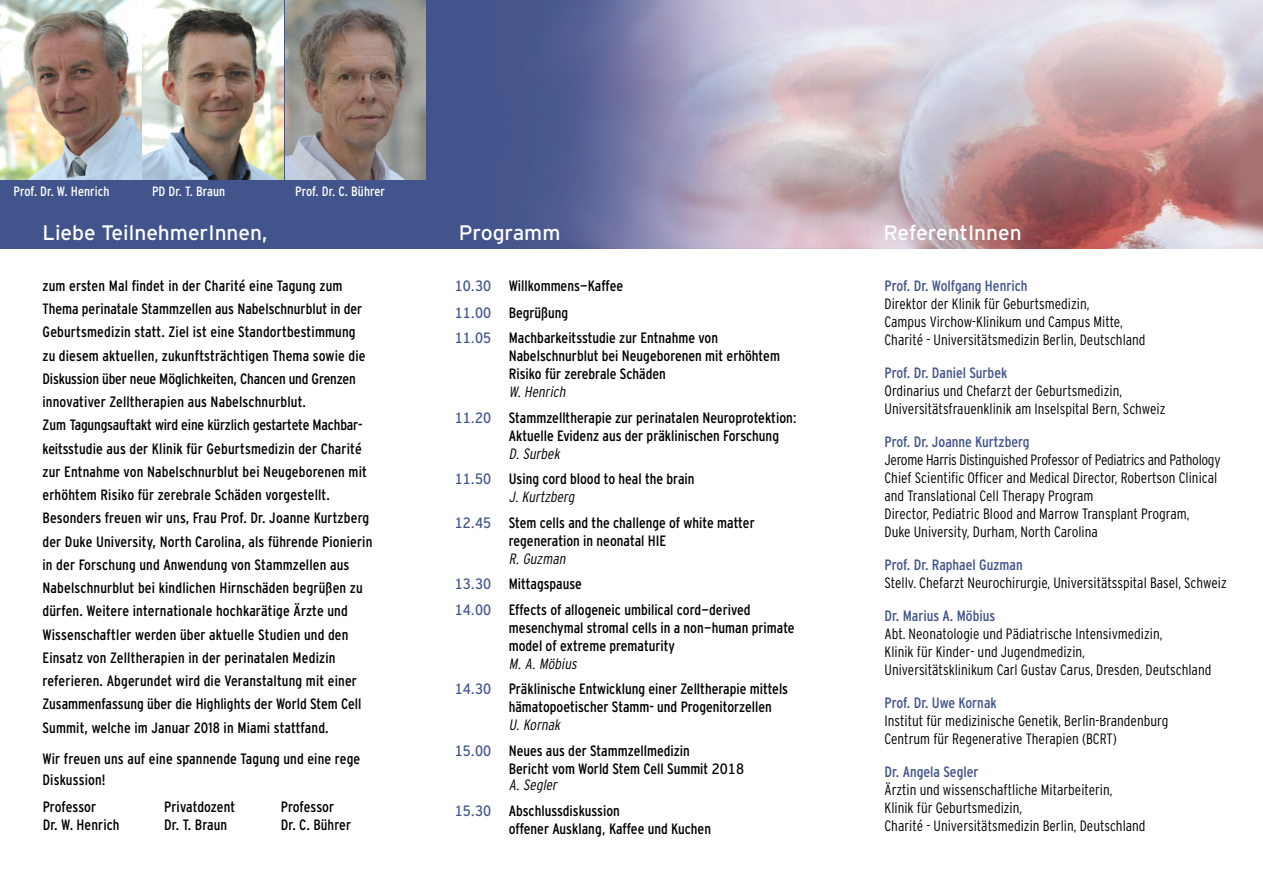
<style>
.page{position:relative;width:1263px;height:893px;background:#fff}
.page>*{position:absolute;margin:0;border:0;box-sizing:border-box;transform-origin:0 0}
.t1{font:21px "Interstate";color:#fff}
.t2{font:condensed 15px/23.2px "Interstate";letter-spacing:.01em;color:#000}
.t3{font:300 condensed 15px/18px "Interstate";color:#000}
.t4{font:condensed 15px/25.5px "Interstate Tab";color:#000}
.t5{font:condensed 15px "Interstate";color:#41548c}
.t6{font:condensed 13.5px "Interstate";letter-spacing:.005em;color:#fff}
.s1{color:#41548c}
.s2{font-weight:300;font-style:italic}
</style>
<div class="page">
<div style="left:0;top:0;width:621px;height:249px;background:#41548c"></div>
<img style="left:541px;top:0;width:722px;height:249px">
<img style="left:143px;top:0;width:140px;height:180px">
<img style="left:0;top:0;width:141px;height:180px">
<img style="left:285px;top:0;width:140px;height:180px">
<p class="t6" style="left:14px;top:183px;width:97px">Prof. Dr. W. Henrich</p>
<p class="t6" style="left:152px;top:183px;width:75px">PD Dr. T. Braun</p>
<p class="t6" style="left:295px;top:183px;width:91px">Prof. Dr. C. Bührer</p>
<h1 class="t1" style="left:43px;top:221px;width:227px">Liebe TeilnehmerInnen,</h1>
<h1 class="t1" style="left:459px;top:221px;width:103px">Programm</h1>
<h1 class="t1" style="left:883px;top:221px;width:140px">ReferentInnen</h1>
<p class="t4" style="left:455px;top:272px;width:170px;line-height:27px"><span class="s1">10.30</span> Willkommens-Kaffee<br><span class="s1">11.00</span> Begrüßung</p>
<p class="t4" style="left:509px;top:329px;width:273px;line-height:18px;text-indent:-54px"><span class="s1">11.05</span> Machbarkeitsstudie zur Entnahme von<br>Nabelschnurblut bei Neugeborenen mit erhöhtem<br>Risiko für zerebrale Schäden</p>
<p class="t4" style="left:455px;top:379px;width:344px;text-indent:54px"><span class="s2">W.Henrich<br></span><span class="s1">11.20</span> Stammzelltherapie zur perinatalen Neuroprotektion:</p>
<p class="t4" style="left:509px;top:423px;width:272px">Aktuelle Evidenz aus der präklinischen Forschung</p>
<p class="t4" style="left:455px;top:441px;width:241px;text-indent:54px"><span class="s2">D.Surbek<br></span><span class="s1">11.50</span> Using cord blood to heal the brain</p>
<p class="t4" style="left:455px;top:484px;width:301px;text-indent:54px"><span class="s2">J.Kurtzberg<br></span><span class="s1">12.45</span> Stem cells and the challenge of white matter</p>
<p class="t4" style="left:509px;top:528px;width:159px">regeneration in neonatal HIE</p>
<p class="t4" style="left:455px;top:546px;width:297px;text-indent:54px"><span class="s2">R.Guzman<br></span><span class="s1">13.30</span> Mittagspause<br><span class="s1">14.00</span> Effects of allogeneic umbilical cord-derived</p>
<p class="t4" style="left:509px;top:618px;width:287px;line-height:18px">mesenchymal stromal cells in a non-human primate model of extreme prematurity</p>
<p class="t4" style="left:455px;top:651px;width:335px;text-indent:54px"><span class="s2">M.A.Möbius<br></span><span class="s1">14.30</span> Präklinische Entwicklung einer Zelltherapie mittels</p>
<p class="t2" style="left:509px;top:695px;width:265px">hämatopoetischer Stamm- und Progenitorzellen</p>
<p class="t4" style="left:455px;top:712px;width:237px;text-indent:54px"><span class="s2">U.Kornak<br></span><span class="s1">15.00</span> Neues aus der Stammzellmedizin</p>
<p class="t4" style="left:509px;top:756px;width:237px">Bericht vom World Stem Cell Summit 2018</p>
<p class="t4" style="left:455px;top:772px;width:167px;text-align:center"><span class="s2">A.Segler<br></span><span class="s1">15.30</span> Abschlussdiskussion</p>
<p class="t4" style="left:509px;top:816px;width:204px">offener Ausklang, Kaffee und Kuchen</p>
<p class="t2" style="left:43px;top:274px;width:331px">zum ersten Mal findet in der Charité eine Tagung zum Thema perinatale Stammzellen aus Nabelschnurblut in der Geburtsmedizin statt. Ziel ist eine Standortbestimmung<br>zu diesem aktuellen, zukunftsträchtigen Thema sowie die Diskussion über neue Möglichkeiten, Chancen und Grenzen innovativer Zelltherapien aus Nabelschnurblut.<br>Zum Tagungsauftakt wird eine kürzlich gestartete Machbar&shy;keitsstudie aus der Klinik für Geburtsmedizin der Charité zur Entnahme von Nabelschnurblut bei Neugeborenen mit erhöhtem Risiko für zerebrale Schäden vorgestellt.<br>Besonders freuen wir uns, Frau Prof. Dr. Joanne Kurtzberg der Duke University, North Carolina, als führende Pionierin in der Forschung und Anwendung von Stammzellen aus Nabelschnurblut bei kindlichen Hirnschäden begrüßen zu dürfen. Weitere internationale hochkarätige Ärzte und Wissenschaftler werden über aktuelle Studien und den Einsatz von Zelltherapien in der perinatalen Medizin referieren. Abgerundet wird die Veranstaltung mit einer Zusammenfassung über die Highlights der World Stem Cell Summit, welche im Januar 2018 in Miami stattfand.</p>
<p class="t2" style="left:43px;top:748px;width:319px;line-height:21px">Wir freuen uns auf eine spannende Tagung und eine rege<br>Diskussion!</p>
<p class="t5" style="left:884px;top:277px;width:145px">Prof. Dr. Wolfgang Henrich</p>
<p class="t3" style="left:884px;top:294px;width:263px">Direktor der Klinik für Geburtsmedizin,<br>Campus Virchow-Klinikum und Campus Mitte,<br>Charité - Universitätsmedizin Berlin, Deutschland</p>
<p class="t5" style="left:884px;top:364px;width:124px">Prof. Dr. Daniel Surbek</p>
<p class="t3" style="left:884px;top:381px;width:283px">Ordinarius und Chefarzt der Geburtsmedizin,<br>Universitätsfrauenklinik am Inselspital Bern, Schweiz</p>
<p class="t5" style="left:884px;top:433px;width:147px">Prof. Dr. Joanne Kurtzberg</p>
<p class="t3" style="left:884px;top:450px;width:338px">Jerome Harris Distinguished Professor of Pediatrics and Pathology Chief Scientific Officer and Medical Director, Robertson Clinical and Translational Cell Therapy Program<br>Director, Pediatric Blood and Marrow Transplant Program,<br>Duke University, Durham, North Carolina</p>
<p class="t5" style="left:884px;top:556px;width:140px">Prof. Dr. Raphael Guzman</p>
<p class="t3" style="left:884px;top:573px;width:344px">Stellv. Chefarzt Neurochirurgie, Universitätsspital Basel, Schweiz</p>
<p class="t5" style="left:884px;top:607px;width:112px">Dr. Marius A. Möbius</p>
<p class="t3" style="left:884px;top:624px;width:328px">Abt. Neonatologie und Pädiatrische Intensivmedizin,<br>Klinik für Kinder- und Jugendmedizin,<br>Universitätsklinikum Carl Gustav Carus, Dresden, Deutschland</p>
<p class="t5" style="left:884px;top:694px;width:114px">Prof. Dr. Uwe Kornak</p>
<p class="t3" style="left:884px;top:711px;width:285px">Institut für medizinische Genetik, Berlin-Brandenburg<br>Centrum für Regenerative Therapien (BCRT)</p>
<p class="t5" style="left:884px;top:763px;width:95px">Dr. Angela Segler</p>
<p class="t3" style="left:884px;top:780px;width:263px">Ärztin und wissenschaftliche Mitarbeiterin,<br>Klinik für Geburtsmedizin,<br>Charité - Universitätsmedizin Berlin, Deutschland</p>
<p class="t2" style="left:43px;top:798px;width:78px;line-height:18px">Professor<br>Dr. W. Henrich</p>
<p class="t2" style="left:164px;top:798px;width:73px;line-height:18px">Privatdozent<br>Dr. T. Braun</p>
<p class="t2" style="left:281px;top:798px;width:72px;line-height:18px">Professor<br>Dr. C. Bührer</p>
</div>
